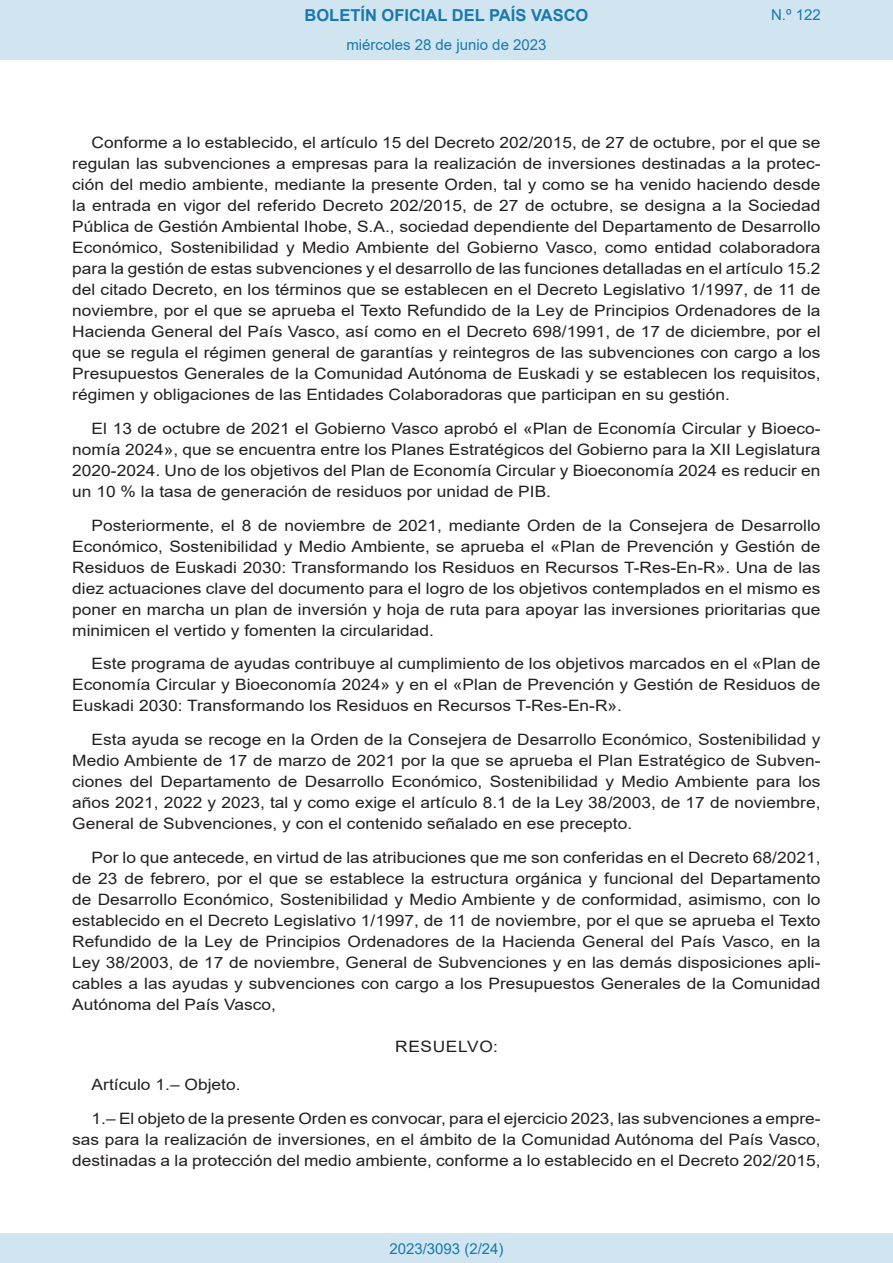
<style>
.page{position:relative;width:893px;height:1263px;background:#fff}
.page>*{position:absolute;margin:0;border:0;box-sizing:border-box;transform-origin:0 0}
.t1{font:700 16.5px "Arial";color:#1879ad}
.BOPVDetalle{font:15.6px/21px "Arial";color:#231f20;text-align:justify;scale:1.11 1}
.BOPVClave{font:15.6px "Arial";letter-spacing:.035em;color:#231f20;scale:1.11 1}
.Paginacion_Centro{font:15px "Arial";color:#1879ad}
</style>
<div class="page">
<div style="left:0;top:0;width:893px;height:60px;background:#d0e5f0"></div>
<div style="left:0;top:1233px;width:893px;height:30px;background:#d0e5f0"></div>
<p class="t1" style="left:305px;top:3px;width:285px">BOLETÍN OFICIAL DEL PAÍS VASCO</p>
<p class="Paginacion_Centro" style="left:346px;top:35px;width:202px">miércoles 28 de junio de 2023</p>
<p class="Paginacion_Centro" style="left:771px;top:5px;width:51px">N.º 122</p>
<p class="BOPVDetalle" style="left:72px;top:132px;width:676px;text-indent:19px">Conforme a lo establecido, el artículo 15 del Decreto 202/2015, de 27 de octubre, por el que se regulan las subvenciones a empresas para la realización de inversiones destinadas a la protec&shy;ción del medio ambiente, mediante la presente Orden, tal y como se ha venido haciendo desde la entrada en vigor del referido Decreto 202/2015, de 27 de octubre, se designa a la Sociedad Pública de Gestión Ambiental Ihobe, S.A., sociedad dependiente del Departamento de Desarrollo Económico, Sostenibilidad y Medio Ambiente del Gobierno Vasco, como entidad colaboradora para la gestión de estas subvenciones y el desarrollo de las funciones detalladas en el artículo 15.2 del citado Decreto, en los términos que se establecen en el Decreto Legislativo 1/1997, de 11 de noviembre, por el que se aprueba el Texto Refundido de la Ley de Principios Ordenadores de la Hacienda General del País Vasco, así como en el Decreto 698/1991, de 17 de diciembre, por el que se regula el régimen general de garantías y reintegros de las subvenciones con cargo a los Presupuestos Generales de la Comunidad Autónoma de Euskadi y se establecen los requisitos, régimen y obligaciones de las Entidades Colaboradoras que participan en su gestión.</p>
<p class="BOPVDetalle" style="left:72px;top:418px;width:676px;text-indent:19px">El 13 de octubre de 2021 el Gobierno Vasco aprobó el «Plan de Economía Circular y Bioeco&shy;nomía 2024», que se encuentra entre los Planes Estratégicos del Gobierno para la XII Legislatura 2020-2024. Uno de los objetivos del Plan de Economía Circular y Bioeconomía 2024 es reducir en un 10 % la tasa de generación de residuos por unidad de PIB.</p>
<p class="BOPVDetalle" style="left:72px;top:515px;width:676px;text-indent:19px">Posteriormente, el 8 de noviembre de 2021, mediante Orden de la Consejera de Desarrollo Económico, Sostenibilidad y Medio Ambiente, se aprueba el «Plan de Prevención y Gestión de Residuos de Euskadi 2030: Transformando los Residuos en Recursos T-Res-En-R». Una de las diez actuaciones clave del documento para el logro de los objetivos contemplados en el mismo es poner en marcha un plan de inversión y hoja de ruta para apoyar las inversiones prioritarias que minimicen el vertido y fomenten la circularidad.</p>
<p class="BOPVDetalle" style="left:72px;top:653px;width:676px;text-indent:19px">Este programa de ayudas contribuye al cumplimiento de los objetivos marcados en el «Plan de Economía Circular y Bioeconomía 2024» y en el «Plan de Prevención y Gestión de Residuos de Euskadi 2030: Transformando los Residuos en Recursos T-Res-En-R».</p>
<p class="BOPVDetalle" style="left:72px;top:729px;width:676px;text-indent:19px">Esta ayuda se recoge en la Orden de la Consejera de Desarrollo Económico, Sostenibilidad y Medio Ambiente de 17 de marzo de 2021 por la que se aprueba el Plan Estratégico de Subven&shy;ciones del Departamento de Desarrollo Económico, Sostenibilidad y Medio Ambiente para los años 2021, 2022 y 2023, tal y como exige el artículo 8.1 de la Ley 38/2003, de 17 de noviembre, General de Subvenciones, y con el contenido señalado en ese precepto.</p>
<p class="BOPVDetalle" style="left:72px;top:847px;width:676px;text-indent:19px">Por lo que antecede, en virtud de las atribuciones que me son conferidas en el Decreto 68/2021, de 23 de febrero, por el que se establece la estructura orgánica y funcional del Departamento de Desarrollo Económico, Sostenibilidad y Medio Ambiente y de conformidad, asimismo, con lo establecido en el Decreto Legislativo 1/1997, de 11 de noviembre, por el que se aprueba el Texto Refundido de la Ley de Principios Ordenadores de la Hacienda General del País Vasco, en la Ley 38/2003, de 17 de noviembre, General de Subvenciones y en las demás disposiciones apli&shy;cables a las ayudas y subvenciones con cargo a los Presupuestos Generales de la Comunidad Autónoma del País Vasco,</p>
<p class="BOPVClave" style="left:395px;top:1036px;width:94px">RESUELVO:</p>
<p class="BOPVDetalle" style="left:92px;top:1074px;width:136px">Artículo 1.– Objeto.</p>
<p class="BOPVDetalle" style="left:72px;top:1108px;width:676px;text-indent:19px">1.– El objeto de la presente Orden es convocar, para el ejercicio 2023, las subvenciones a empre&shy;sas para la realización de inversiones, en el ámbito de la Comunidad Autónoma del País Vasco, destinadas a la protección del medio ambiente, conforme a lo establecido en el Decreto 202/2015,</p>
<p class="Paginacion_Centro" style="left:389px;top:1238px;width:116px">2023/3093 (2/24)</p>
</div>
